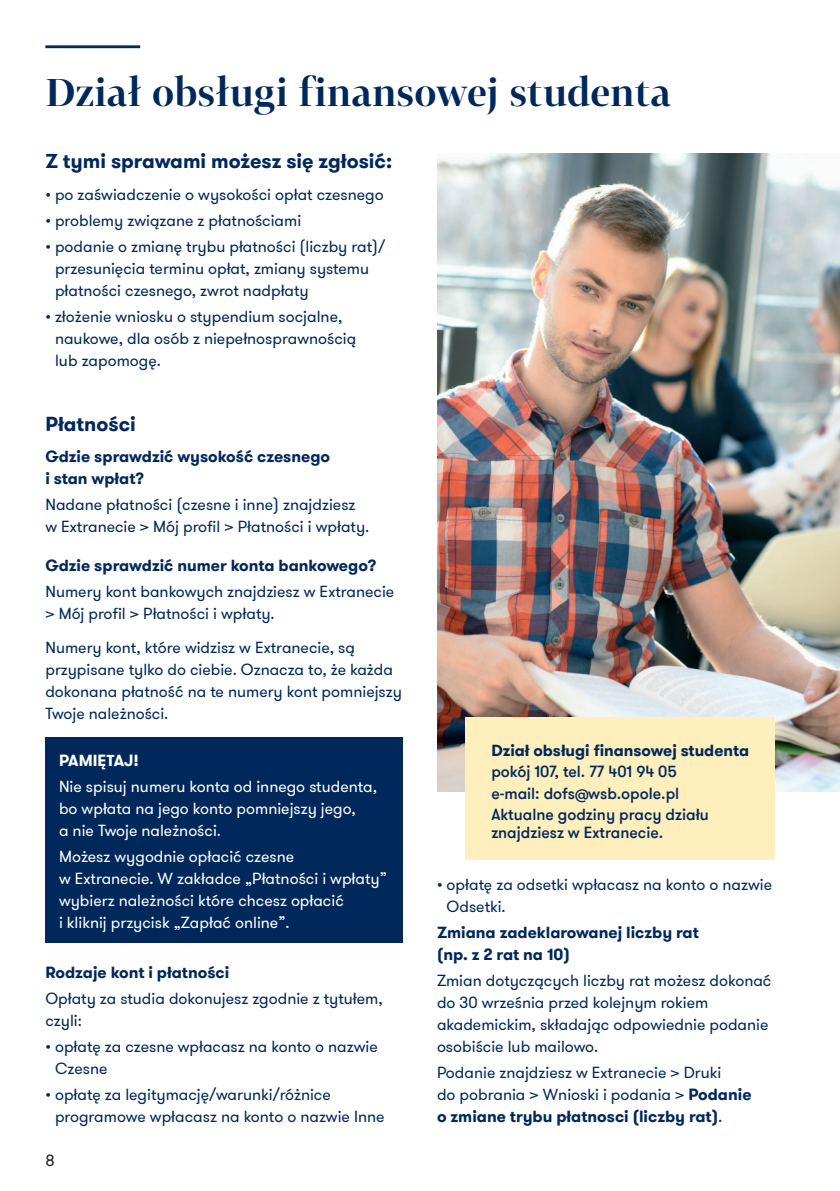
<style>
.page{position:relative;width:840px;height:1191px;background:#fff}
.page>*{position:absolute;margin:0;border:0;box-sizing:border-box;transform-origin:0 0}
.t1{font:600 38px "Tabac G1";color:#00285b}
.t2{font:700 20px "GT Walsheim Pro";color:#00285b}
.t3{font:16px/22px "GT Walsheim Pro";color:#00285b}
.t4{font:16px/22px "GT Walsheim Pro";color:#fff}
.t5{font:700 16px/22px "GT Walsheim Pro";color:#00285b}
.t6{font:500 16px/21.2px "GT Walsheim Pro";color:#00285b}
.t7{font:700 16px "GT Walsheim Pro";color:#fff}
.t8{font:16px "GT Walsheim Pro";color:#231f20}
.s1{font-weight:700}
.s2{font-style:italic}
</style>
<div class="page">
<img style="left:437px;top:153px;width:402px;height:638px">
<hr style="left:45px;top:45px;width:95px;height:3px;background:#00285b">
<div style="left:45px;top:737px;width:358px;height:205px;background:#00285b"></div>
<div style="left:465px;top:717px;width:309px;height:143px;background:#feefbc"></div>
<h1 class="t1" style="left:45px;top:74px;width:627px">Dział obsługi finansowej studenta</h1>
<p class="t2" style="left:45px;top:148px;width:348px">Z tymi sprawami możesz się zgłosić:</p>
<p class="t3" style="left:45px;top:183px;width:339px">• po zaświadczenie o wysokości opłat czesnego</p>
<p class="t3" style="left:45px;top:209px;width:257px">• problemy związane z płatnościami</p>
<p class="t3" style="left:55px;top:235px;width:331px;text-indent:-10px">• podanie o zmianę trybu płatności (liczby rat)/ przesunięcia terminu opłat, zmiany systemu płatności czesnego, zwrot nadpłaty</p>
<p class="t3" style="left:55px;top:305px;width:302px;text-indent:-10px">• złożenie wniosku o stypendium socjalne, naukowe, dla osób z niepełnosprawnością lub zapomogę.</p>
<p class="t2" style="left:45px;top:411px;width:92px">Płatności</p>
<p class="t5" style="left:45px;top:445px;width:286px">Gdzie sprawdzić wysokość czesnego i stan wpłat?</p>
<p class="t3" style="left:45px;top:493px;width:325px">Nadane płatności (czesne i inne) znajdziesz w Extranecie &gt; Mój profil &gt; Płatności i wpłaty.</p>
<p class="t5" style="left:45px;top:554px;width:332px">Gdzie sprawdzić numer konta bankowego?</p>
<p class="t3" style="left:45px;top:580px;width:350px">Numery kont bankowych znajdziesz w Extranecie &gt; Mój profil &gt; Płatności i wpłaty.</p>
<p class="t3" style="left:45px;top:636px;width:358px">Numery kont, które widzisz w Extranecie, są przypisane tylko do ciebie. Oznacza to, że każda dokonana płatność na te numery kont pomniejszy Twoje należności.</p>
<p class="t7" style="left:59px;top:750px;width:81px">PAMIĘTAJ!</p>
<p class="t4" style="left:59px;top:775px;width:319px">Nie spisuj numeru konta od innego studenta, bo wpłata na jego konto pomniejszy jego,<br>a nie Twoje należności.</p>
<p class="t4" style="left:59px;top:845px;width:329px">Możesz wygodnie opłacić czesne<br>w Extranecie. W zakładce „Płatności i wpłaty” wybierz należności które chcesz opłacić<br>i kliknij przycisk „Zapłać online”.</p>
<p class="t5" style="left:45px;top:961px;width:185px">Rodzaje kont i płatności</p>
<p class="t3" style="left:45px;top:987px;width:338px">Opłaty za studia dokonujesz zgodnie z tytułem, czyli:</p>
<p class="t3" style="left:55px;top:1035px;width:324px;text-indent:-10px">• opłatę za czesne wpłacasz na konto o nazwie<br>Czesne</p>
<p class="t3" style="left:55px;top:1083px;width:331px;text-indent:-10px">• opłatę za legitymację/warunki/różnice programowe wpłacasz na konto o nazwie Inne</p>
<p class="t8" style="left:45px;top:1150px;width:11px">8</p>
<p class="t5" style="left:491px;top:739px;width:259px">Dział obsługi finansowej studenta</p>
<p class="t6" style="left:491px;top:761px;width:219px">pokój 107, tel. 77 401 94 05 e-mail: dofs@wsb.opole.pl<br>Aktualne godziny pracy działu</p>
<p class="t6" style="left:491px;top:821px;width:173px">znajdziesz w Extranecie.</p>
<p class="t3" style="left:446px;top:873px;width:327px;text-indent:-10px">• opłatę za odsetki wpłacasz na konto o nazwie<br>Odsetki.</p>
<p class="t5" style="left:437px;top:921px;width:263px">Zmiana zadeklarowanej liczby rat (np. z 2 rat na 10)</p>
<p class="t3" style="left:437px;top:969px;width:336px">Zmian dotyczących liczby rat możesz dokonać do 30 września przed kolejnym rokiem akademickim, składając odpowiednie podanie osobiście lub mailowo.</p>
<p class="t3" style="left:437px;top:1061px;width:316px">Podanie znajdziesz w Extranecie &gt; Druki<br>do pobrania &gt; Wnioski i podania &gt; <span class="s1">Podanie o zmiane trybu płatnosci (liczby rat)</span><span class="s2">.</span></p>
</div>
